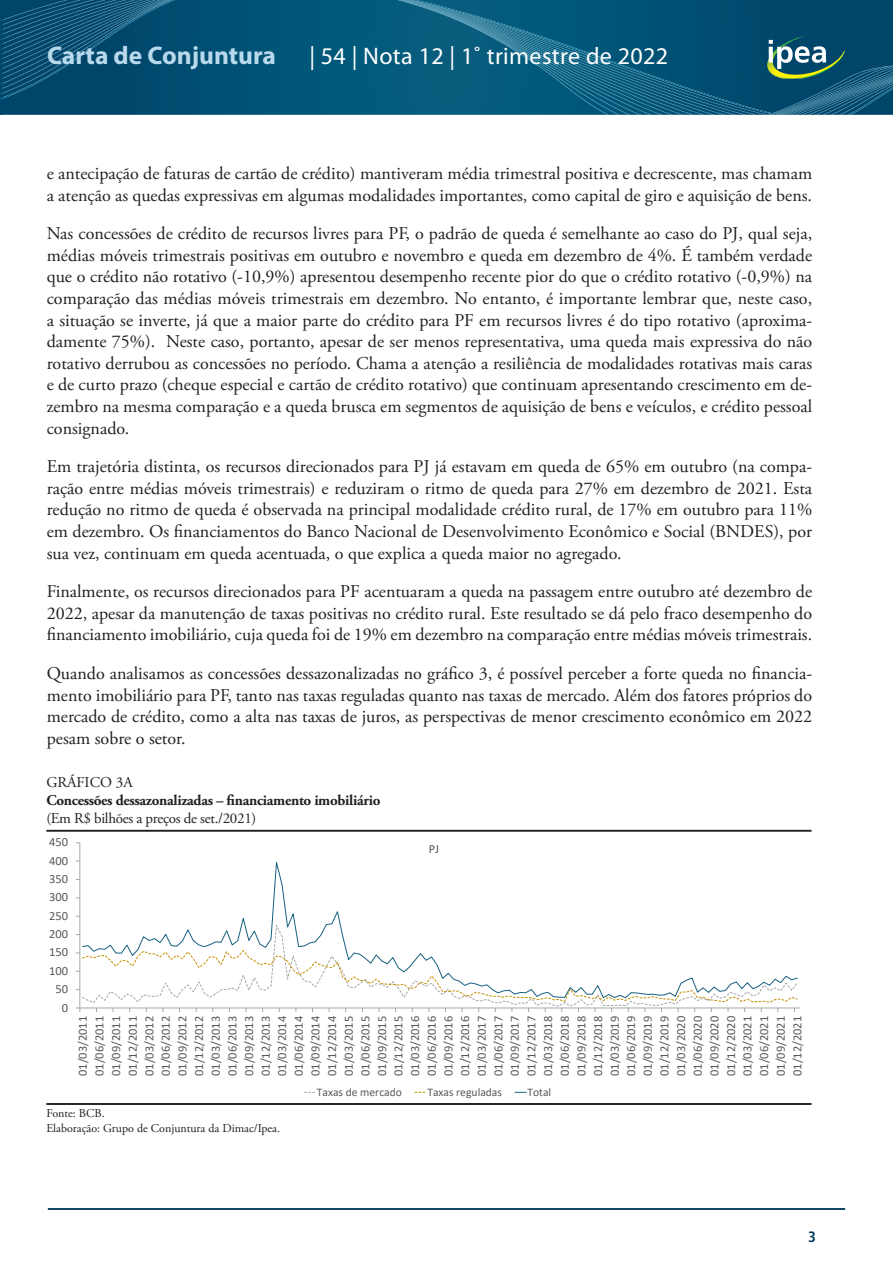
<style>
.page{position:relative;width:893px;height:1263px;background:#fff}
.page>*{position:absolute;margin:0;border:0;box-sizing:border-box;transform-origin:0 0}
.t1{font:700 25.5px "Myriad Pro";color:#b9d9ed}
.t2{font:24px "Myriad Pro";letter-spacing:.015em;color:#fff}
.corpo_de_texto{font:18px/21.6px "Adobe Garamond Pro";color:#231f20;text-align:justify}
.t3{font:700 15px "Adobe Garamond Pro";letter-spacing:-.02em;color:#231f20}
.t4{font:15px "Adobe Garamond Pro";letter-spacing:-.02em;color:#231f20}
.t5{font:15px "Adobe Garamond Pro";color:#231f20}
.t6{font:700 condensed 15px "Frutiger LT Pro";color:#013d59}
.t7{font:12.45px/16.6px "Calibri";color:#595959;text-align:justify}
.t8{font:12px "Adobe Garamond Pro";color:#231f20}
.t9{font:11.55px "Calibri";color:#595959}
</style>
<div class="page">
<hr style="left:48px;top:1208px;width:797px;height:2px;background:#013d59">
<div style="left:175px;top:0;width:223px;height:115px;background:#005578"></div>
<svg style="left:0;top:0;width:175px;height:115px"></svg>
<svg style="left:398px;top:0;width:495px;height:115px"></svg>
<hr style="left:46px;top:1103px;width:765px;height:2px;background:#231f20">
<hr style="left:46px;top:830px;width:765px;height:2px;background:#231f20">
<hr style="left:80px;top:843px;width:1px;height:165px;background:#a6a6a6">
<hr style="left:80px;top:1008px;width:720px;height:1px;background:#a6a6a6">
<svg style="left:76px;top:949px;width:722px;height:63px"></svg>
<svg style="left:81px;top:862px;width:717px;height:137px"></svg>
<h1 class="t1" style="left:47px;top:39px;width:230px">Carta de Conjuntura</h1>
<h2 class="t2" style="left:309px;top:41px;width:360px">| 54 | Nota 12 | 1˚ trimestre de 2022</h2>
<p class="corpo_de_texto" style="left:47px;top:163px;width:767px">e antecipação de faturas de cartão de crédito) mantiveram média trimestral positiva e decrescente, mas chamam a atenção as quedas expressivas em algumas modalidades importantes, como capital de giro e aquisição de bens.</p>
<p class="corpo_de_texto" style="left:47px;top:223px;width:767px">Nas concessões de crédito de recursos livres para PF, o padrão de queda é semelhante ao caso do PJ, qual seja, médias móveis trimestrais positivas em outubro e novembro e queda em dezembro de 4%. É também verdade que o crédito não rotativo (-10,9%) apresentou desempenho recente pior do que o crédito rotativo (-0,9%) na comparação das médias móveis trimestrais em dezembro. No entanto, é importante lembrar que, neste caso, a situação se inverte, já que a maior parte do crédito para PF em recursos livres é do tipo rotativo (aproxima&shy;damente 75%). Neste caso, portanto, apesar de ser menos representativa, uma queda mais expressiva do não rotativo derrubou as concessões no período. Chama a atenção a resiliência de modalidades rotativas mais caras e de curto prazo (cheque especial e cartão de crédito rotativo) que continuam apresentando crescimento em de&shy;zembro na mesma comparação e a queda brusca em segmentos de aquisição de bens e veículos, e crédito pessoal consignado.</p>
<p class="corpo_de_texto" style="left:47px;top:456px;width:767px">Em trajetória distinta, os recursos direcionados para PJ já estavam em queda de 65% em outubro (na compa&shy;ração entre médias móveis trimestrais) e reduziram o ritmo de queda para 27% em dezembro de 2021. Esta redução no ritmo de queda é observada na principal modalidade crédito rural, de 17% em outubro para 11% em dezembro. Os financiamentos do Banco Nacional de Desenvolvimento Econômico e Social (BNDES), por sua vez, continuam em queda acentuada, o que explica a queda maior no agregado.</p>
<p class="corpo_de_texto" style="left:47px;top:581px;width:767px">Finalmente, os recursos direcionados para PF acentuaram a queda na passagem entre outubro até dezembro de 2022, apesar da manutenção de taxas positivas no crédito rural. Este resultado se dá pelo fraco desempenho do financiamento imobiliário, cuja queda foi de 19% em dezembro na comparação entre médias móveis trimestrais.</p>
<p class="corpo_de_texto" style="left:47px;top:663px;width:767px">Quando analisamos as concessões dessazonalizadas no gráfico 3, é possível perceber a forte queda no financia&shy;mento imobiliário para PF, tanto nas taxas reguladas quanto nas taxas de mercado. Além dos fatores próprios do mercado de crédito, como a alta nas taxas de juros, as perspectivas de menor crescimento econômico em 2022 pesam sobre o setor.</p>
<p class="t5" style="left:46px;top:773px;width:88px">GRÁFICO 3A</p>
<p class="t3" style="left:46px;top:791px;width:336px">Concessões dessazonalizadas – financiamento imobiliário</p>
<p class="t4" style="left:46px;top:810px;width:212px">(Em R$ bilhões a preços de set./2021)</p>
<p class="t7" style="left:49px;top:833px;width:21px">450</p>
<p class="t7" style="left:49px;top:852px;width:21px">400</p>
<p class="t7" style="left:49px;top:870px;width:21px">350</p>
<p class="t7" style="left:49px;top:889px;width:21px">300</p>
<p class="t7" style="left:49px;top:907px;width:21px">250</p>
<p class="t7" style="left:49px;top:925px;width:21px">200</p>
<p class="t7" style="left:49px;top:944px;width:21px">150</p>
<p class="t7" style="left:49px;top:962px;width:21px">100</p>
<p class="t7" style="left:56px;top:980px;width:14px">50</p>
<p class="t7" style="left:62px;top:999px;width:8px">0</p>
<p class="t7" style="left:429px;top:840px;width:12px">PJ</p>
<p class="t7" style="left:74px;top:1076px;width:62px;rotate:-90deg">01/03/2011<br>01/06/2011<br>01/09/2011<br>01/12/2011<br>01/03/2012<br>01/06/2012<br>01/09/2012<br>01/12/2012<br>01/03/2013<br>01/06/2013<br>01/09/2013<br>01/12/2013<br>01/03/2014<br>01/06/2014<br>01/09/2014<br>01/12/2014<br>01/03/2015<br>01/06/2015<br>01/09/2015<br>01/12/2015<br>01/03/2016<br>01/06/2016<br>01/09/2016<br>01/12/2016<br>01/03/2017<br>01/06/2017<br>01/09/2017<br>01/12/2017<br>01/03/2018<br>01/06/2018<br>01/09/2018<br>01/12/2018<br>01/03/2019<br>01/06/2019<br>01/09/2019<br>01/12/2019<br>01/03/2020<br>01/06/2020<br>01/09/2020<br>01/12/2020<br>01/03/2021<br>01/06/2021<br>01/09/2021<br>01/12/2021</p>
<p class="t9" style="left:317px;top:1084px;width:87px">Taxas de mercado</p>
<p class="t9" style="left:427px;top:1084px;width:76px">Taxas reguladas</p>
<p class="t9" style="left:527px;top:1084px;width:25px">Total</p>
<p class="t8" style="left:46px;top:1106px;width:60px">Fonte: BCB.</p>
<p class="t8" style="left:46px;top:1121px;width:235px">Elaboração: Grupo de Conjuntura da Dimac/Ipea.</p>
<p class="t6" style="left:808px;top:1228px;width:9px">3</p>
</div>
